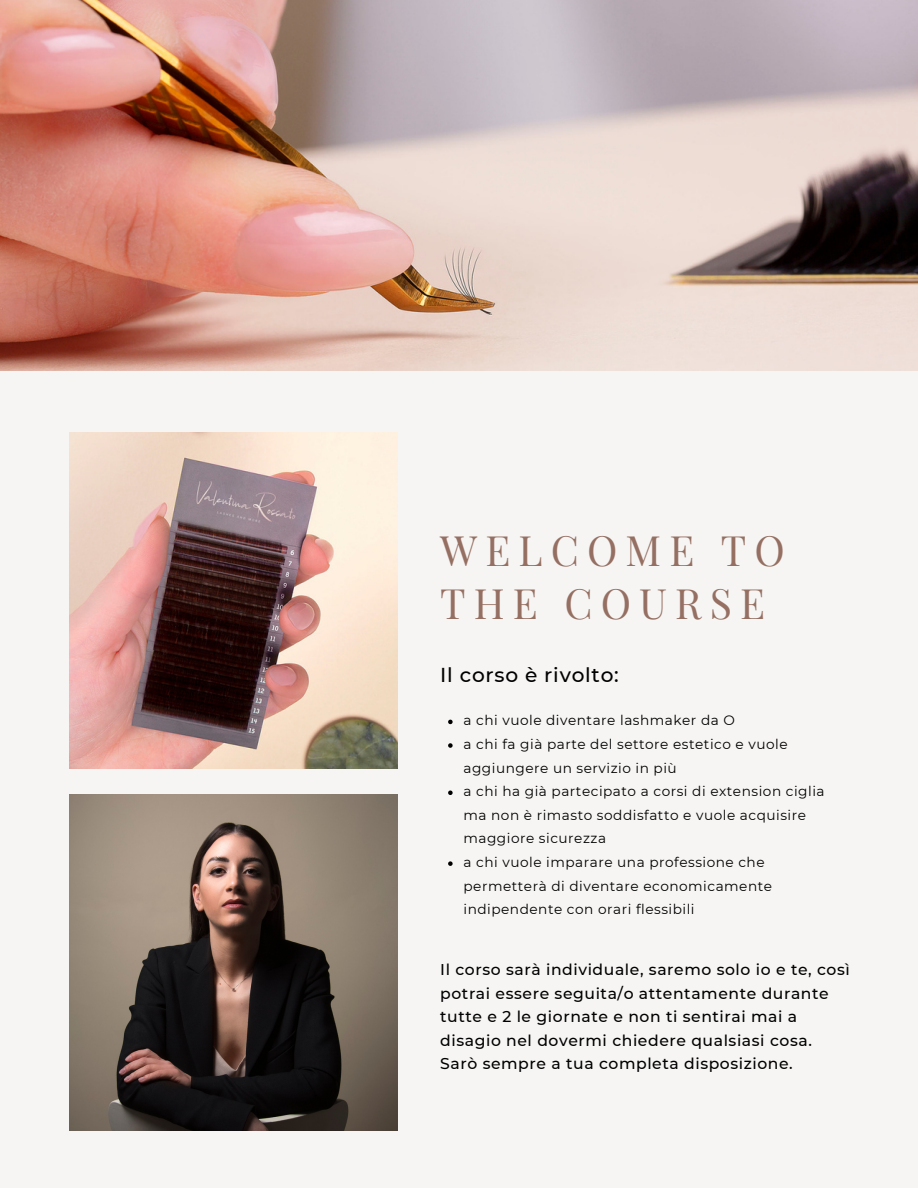
<style>
.page{position:relative;width:918px;height:1188px;background:#f6f5f3}
.page>*{position:absolute;margin:0;border:0;box-sizing:border-box;transform-origin:0 0}
.t1{font:40.95px "Playfair Display";letter-spacing:.2em;color:#956f62}
.t2{font:500 20.1px "Montserrat";letter-spacing:.04em;color:#000}
.t3{font:500 15.6px/23.7px "Montserrat";letter-spacing:.04em;color:#000}
.t4{font:13.65px/23.7px "Montserrat";letter-spacing:.04em;color:#000}
</style>
<div class="page">
<svg style="left:448px;top:720px;width:5px;height:4px"></svg>
<svg style="left:448px;top:743px;width:5px;height:5px"></svg>
<svg style="left:448px;top:791px;width:5px;height:4px"></svg>
<svg style="left:448px;top:861px;width:5px;height:5px"></svg>
<img style="left:69px;top:794px;width:329px;height:337px">
<img style="left:69px;top:432px;width:329px;height:337px">
<img style="left:0;top:0;width:918px;height:370px">
<p class="t1" style="left:440px;top:521px;width:346px">WELCOME TO</p>
<p class="t1" style="left:440px;top:575px;width:326px">THE COURSE</p>
<p class="t2" style="left:440px;top:662px;width:180px">Il corso è rivolto:</p>
<p class="t4" style="left:463px;top:709px;width:273px">a chi vuole diventare lashmaker da O</p>
<p class="t4" style="left:463px;top:732px;width:326px">a chi fa già parte del settore estetico e vuole aggiungere un servizio in più</p>
<p class="t4" style="left:463px;top:779px;width:363px">a chi ha già partecipato a corsi di extension ciglia ma non è rimasto soddisfatto e vuole acquisire maggiore sicurezza</p>
<p class="t4" style="left:463px;top:850px;width:310px">a chi vuole imparare una professione che permetterà di diventare economicamente indipendente con orari flessibili</p>
<p class="t3" style="left:440px;top:958px;width:411px">Il corso sarà individuale, saremo solo io e te, così potrai essere seguita/o attentamente durante tutte e 2 le giornate e non ti sentirai mai a disagio nel dovermi chiedere qualsiasi cosa.<br>Sarò sempre a tua completa disposizione.</p>
</div>
